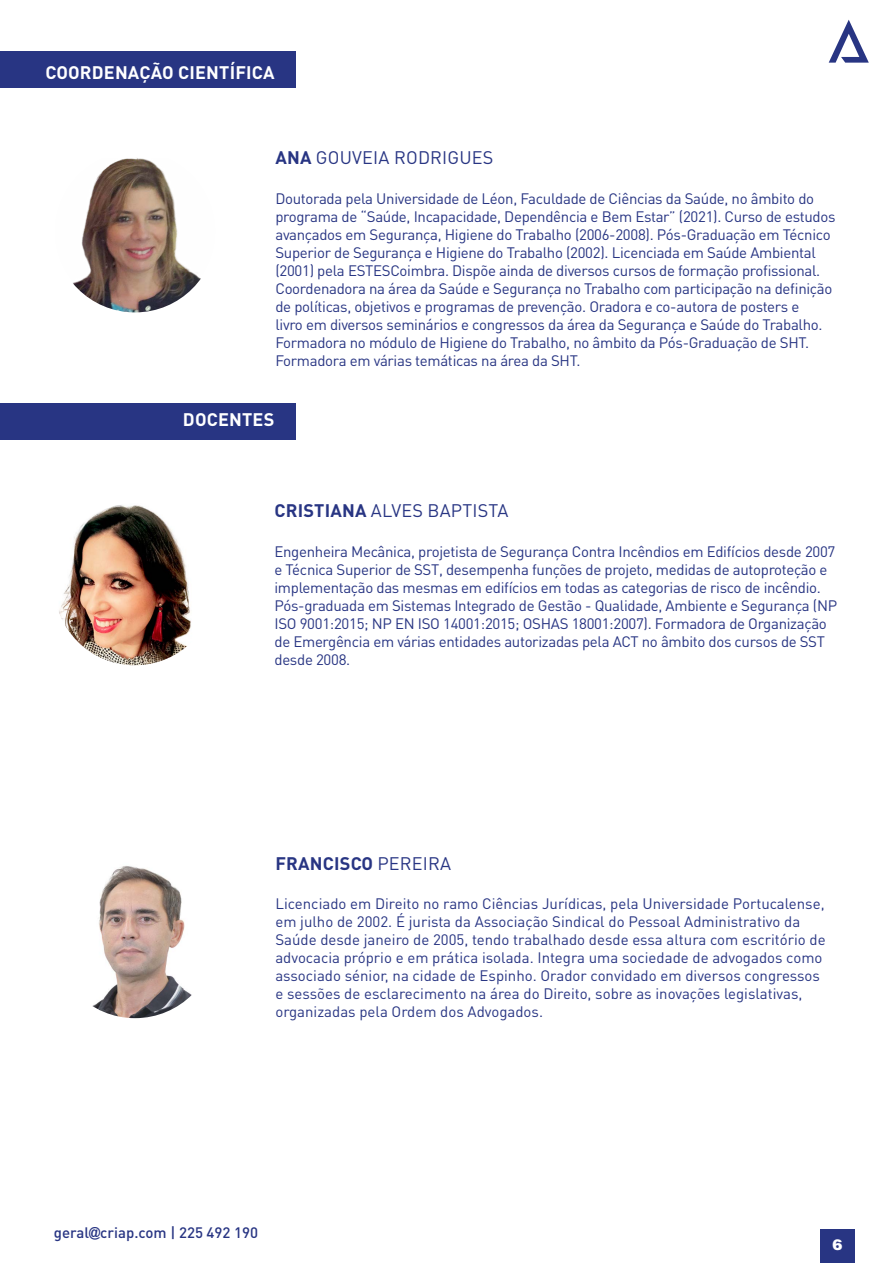
<style>
.page{position:relative;width:893px;height:1263px;background:#fff}
.page>*{position:absolute;margin:0;border:0;box-sizing:border-box;transform-origin:0 0}
.t1{font:18px "DIN Pro";letter-spacing:.01em;color:#283583}
.t2{font:700 18px "DIN Pro";letter-spacing:.01em;color:#fff}
.t3{font:700 18px "DIN Pro";letter-spacing:.01em;color:#283583}
.t4{font:15px/18px "DIN Pro";letter-spacing:-.02em;color:#283583}
.t5{font:15px/18px "DIN Pro";color:#283583}
.t6{font:500 15px "DIN Pro";color:#283583}
.t7{font:900 15px "Helvetica LT Std";color:#fff}
.s1{font-weight:700}
.s2{font-weight:400}
.s3{font-family:"Arial";font-weight:900}
</style>
<div class="page">
<div style="left:820px;top:1229px;width:35px;height:34px;background:#283583"></div>
<svg style="left:829px;top:20px;width:40px;height:43px"></svg>
<img style="left:73px;top:158px;width:128px;height:154px">
<div style="left:0;top:51px;width:295px;height:37px;background:#283583"></div>
<img style="left:54px;top:856px;width:162px;height:162px;border-radius:81px">
<div style="left:0;top:403px;width:295px;height:37px;background:#283583"></div>
<img style="left:54px;top:503px;width:162px;height:162px;border-radius:81px">
<p class="t2" style="left:46px;top:60px;width:230px">COORDENAÇÃO CIENTÍFICA</p>
<p class="t1" style="left:275px;top:145px;width:219px"><span class="s1">ANA</span> GOUVEIA RODRIGUES</p>
<p class="t4" style="left:275px;top:189px;width:561px">Doutorada pela Universidade de Léon, Faculdade de Ciências da Saúde, no âmbito do programa de “Saúde, Incapacidade, Dependência e Bem Estar” (2021). Curso de estudos avançados em Segurança, Higiene do Trabalho (2006-2008). Pós-Graduação em Técnico Superior de Segurança e Higiene do Trabalho (2002). Licenciada em Saúde Ambiental (2001) pela ESTESCoimbra. Dispõe ainda de diversos cursos de formação profissional.<br>Coordenadora na área da Saúde e Segurança no Trabalho com participação na definição de políticas, objetivos e programas de prevenção. Oradora e co-autora de posters e<br>livro em diversos seminários e congressos da área da Segurança e Saúde do Trabalho.<br>Formadora no módulo de Higiene do Trabalho, no âmbito da Pós-Graduação de SHT.<br>Formadora em várias temáticas na área da SHT.</p>
<p class="t2" style="left:183px;top:407px;width:93px">DOCENTES</p>
<p class="t1" style="left:275px;top:498px;width:235px"><span class="s1">CRISTIANA</span> ALVES BAPTISTA</p>
<p class="t4" style="left:274px;top:542px;width:564px">Engenheira Mecânica, projetista de Segurança Contra Incêndios em Edifícios desde 2007 e Técnica Superior de SST, desempenha funções de projeto, medidas de autoproteção e implementação das mesmas em edifícios em todas as categorias de risco de incêndio.<br>Pós-graduada em Sistemas Integrado de Gestão - Qualidade, Ambiente e Segurança (NP ISO 9001:2015; NP EN ISO 14001:2015; OSHAS 18001:2007). Formadora de Organização de Emergência em várias entidades autorizadas pela ACT no âmbito dos cursos de SST desde 2008.</p>
<p class="t3" style="left:275px;top:851px;width:177px">FRANCISCO <span class="s2">PEREIRA</span></p>
<p class="t5" style="left:275px;top:894px;width:552px">Licenciado em Direito no ramo Ciências Jurídicas, pela Universidade Portucalense, em julho de 2002. É jurista da Associação Sindical do Pessoal Administrativo da Saúde desde janeiro de 2005, tendo trabalhado desde essa altura com escritório de advocacia próprio e em prática isolada. Integra uma sociedade de advogados como associado sénior, na cidade de Espinho. Orador convidado em diversos congressos e sessões de esclarecimento na área do Direito, sobre as inovações legislativas, organizadas pela Ordem dos Advogados.</p>
<p class="t6" style="left:54px;top:1222px;width:206px">geral<span class="s3">@</span>criap.com | 225 492 190</p>
<p class="t7" style="left:832px;top:1235px;width:12px">6</p>
</div>
